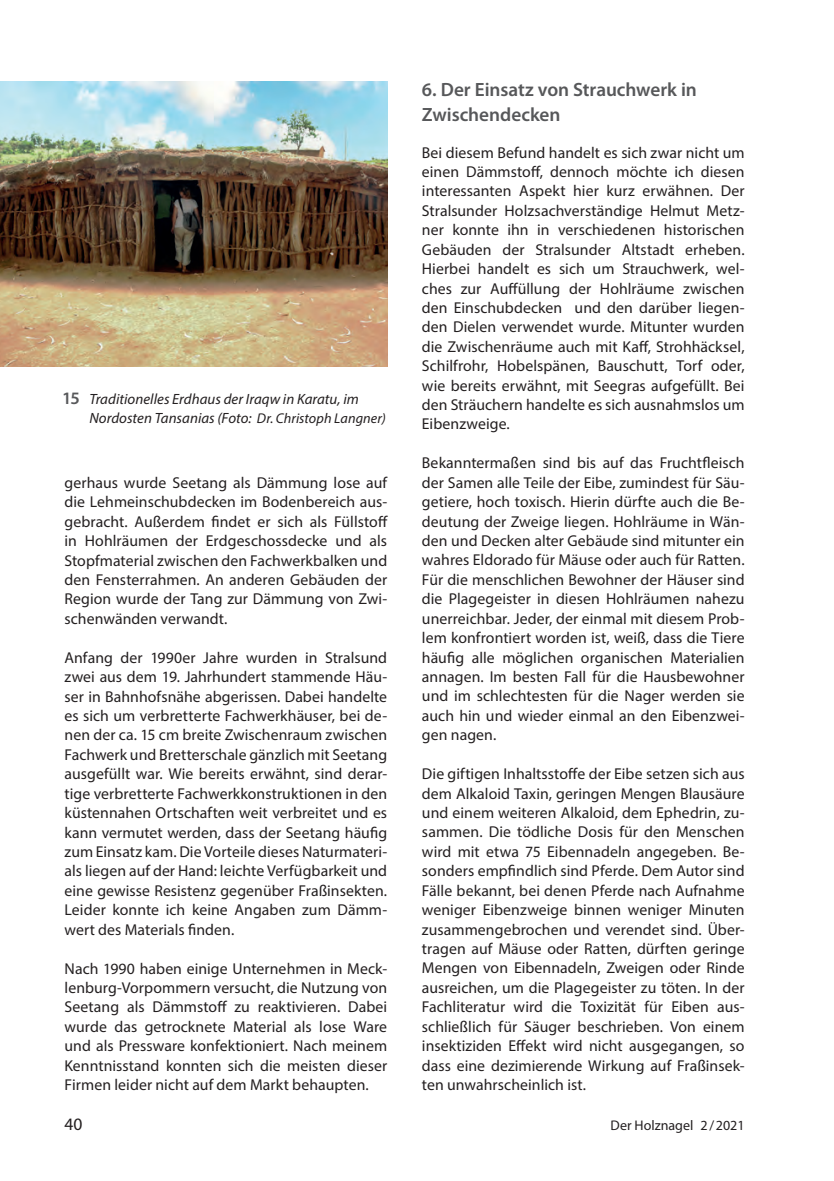
<style>
.page{position:relative;width:834px;height:1181px;background:#fff}
.page>*{position:absolute;margin:0;border:0;box-sizing:border-box;transform-origin:0 0}
.t1{font:600 19.25px/24.5px "Myriad Pro";letter-spacing:-.005em;color:#57585a}
.t2{font:17.5px "Myriad Pro";color:#231f20}
.t3{font:15.75px/19.4px "Myriad Pro";letter-spacing:.005em;color:#231f20;text-align:justify}
.t4{font:italic 14.88px/19.2px "Myriad Pro";letter-spacing:.005em;color:#231f20}
.t5{font:14px "Myriad Pro";color:#231f20}
.s1{font-weight:600;font-style:normal;font-size:17.5px;color:#57585a}
.s2{font-size:14.17px}
</style>
<div class="page">
<img style="left:0;top:82px;width:387px;height:284px">
<p class="t4" style="left:89px;top:389px;width:298px;text-indent:-27px"><span class="s1">15</span> Traditionelles Erdhaus der Iraqw in Karatu, im<br>Nordosten Tansanias (Foto: <span class="s2">Dr. Christoph Langner)</span></p>
<p class="t3" style="left:64px;top:472px;width:325px">gerhaus wurde Seetang als Dämmung lose auf die Lehmeinschubdecken im Bodenbereich aus&shy;gebracht. Außerdem findet er sich als Füllstoff in Hohlräumen der Erdgeschossdecke und als Stopfmaterial zwischen den Fachwerkbalken und den Fensterrahmen. An anderen Gebäuden der Region wurde der Tang zur Dämmung von Zwi&shy;schenwänden verwandt.</p>
<p class="t3" style="left:64px;top:647px;width:324px">Anfang der 1990er Jahre wurden in Stralsund zwei aus dem 19. Jahrhundert stammende Häu&shy;ser in Bahnhofsnähe abgerissen. Dabei handelte es sich um verbretterte Fachwerkhäuser, bei de&shy;nen der ca. 15 cm breite Zwischenraum zwischen Fachwerk und Bretterschale gänzlich mit Seetang ausgefüllt war. Wie bereits erwähnt, sind derar&shy;tige verbretterte Fachwerkkonstruktionen in den küstennahen Ortschaften weit verbreitet und es kann vermutet werden, dass der Seetang häufig zum Einsatz kam. Die Vorteile dieses Naturmateri&shy;als liegen auf der Hand: leichte Verfügbarkeit und eine gewisse Resistenz gegenüber Fraßinsekten.<br>Leider konnte ich keine Angaben zum Dämm&shy;wert des Materials finden.</p>
<p class="t3" style="left:64px;top:958px;width:324px">Nach 1990 haben einige Unternehmen in Meck&shy;lenburg-Vorpommern versucht, die Nutzung von Seetang als Dämmstoff zu reaktivieren. Dabei wurde das getrocknete Material als lose Ware und als Pressware konfektioniert. Nach meinem Kenntnisstand konnten sich die meisten dieser Firmen leider nicht auf dem Markt behaupten.</p>
<p class="t1" style="left:422px;top:77px;width:276px">6. Der Einsatz von Strauchwerk in<br>Zwischendecken</p>
<p class="t3" style="left:422px;top:142px;width:324px">Bei diesem Befund handelt es sich zwar nicht um einen Dämmstoff, dennoch möchte ich diesen interessanten Aspekt hier kurz erwähnen. Der Stralsunder Holzsachverständige Helmut Metz&shy;ner konnte ihn in verschiedenen historischen Gebäuden der Stralsunder Altstadt erheben.<br>Hierbei handelt es sich um Strauchwerk, wel&shy;ches zur Auffüllung der Hohlräume zwischen den Einschubdecken und den darüber liegen&shy;den Dielen verwendet wurde. Mitunter wurden die Zwischenräume auch mit Kaff, Strohhäcksel, Schilfrohr, Hobelspänen, Bauschutt, Torf oder, wie bereits erwähnt, mit Seegras aufgefüllt. Bei den Sträuchern handelte es sich ausnahmslos um Eibenzweige.</p>
<p class="t3" style="left:422px;top:453px;width:324px">Bekanntermaßen sind bis auf das Fruchtfleisch der Samen alle Teile der Eibe, zumindest für Säu&shy;getiere, hoch toxisch. Hierin dürfte auch die Be&shy;deutung der Zweige liegen. Hohlräume in Wän&shy;den und Decken alter Gebäude sind mitunter ein wahres Eldorado für Mäuse oder auch für Ratten.<br>Für die menschlichen Bewohner der Häuser sind die Plagegeister in diesen Hohlräumen nahezu unerreichbar. Jeder, der einmal mit diesem Prob&shy;lem konfrontiert worden ist, weiß, dass die Tiere häufig alle möglichen organischen Materialien annagen. Im besten Fall für die Hausbewohner und im schlechtesten für die Nager werden sie auch hin und wieder einmal an den Eibenzwei&shy;gen nagen.</p>
<p class="t3" style="left:422px;top:764px;width:324px">Die giftigen Inhaltsstoffe der Eibe setzen sich aus dem Alkaloid Taxin, geringen Mengen Blausäure und einem weiteren Alkaloid, dem Ephedrin, zu&shy;sammen. Die tödliche Dosis für den Menschen wird mit etwa 75 Eibennadeln angegeben. Be&shy;sonders empfindlich sind Pferde. Dem Autor sind Fälle bekannt, bei denen Pferde nach Aufnahme weniger Eibenzweige binnen weniger Minuten zusammengebrochen und verendet sind. Über&shy;tragen auf Mäuse oder Ratten, dürften geringe Mengen von Eibennadeln, Zweigen oder Rinde ausreichen, um die Plagegeister zu töten. In der Fachliteratur wird die Toxizität für Eiben aus&shy;schließlich für Säuger beschrieben. Von einem insektiziden Effekt wird nicht ausgegangen, so dass eine dezimierende Wirkung auf Fraßinsek&shy;ten unwahrscheinlich ist.</p>
<p class="t2" style="left:64px;top:1113px;width:19px">40</p>
<p class="t5" style="left:610px;top:1116px;width:135px">Der Holznagel 2/2021</p>
</div>
